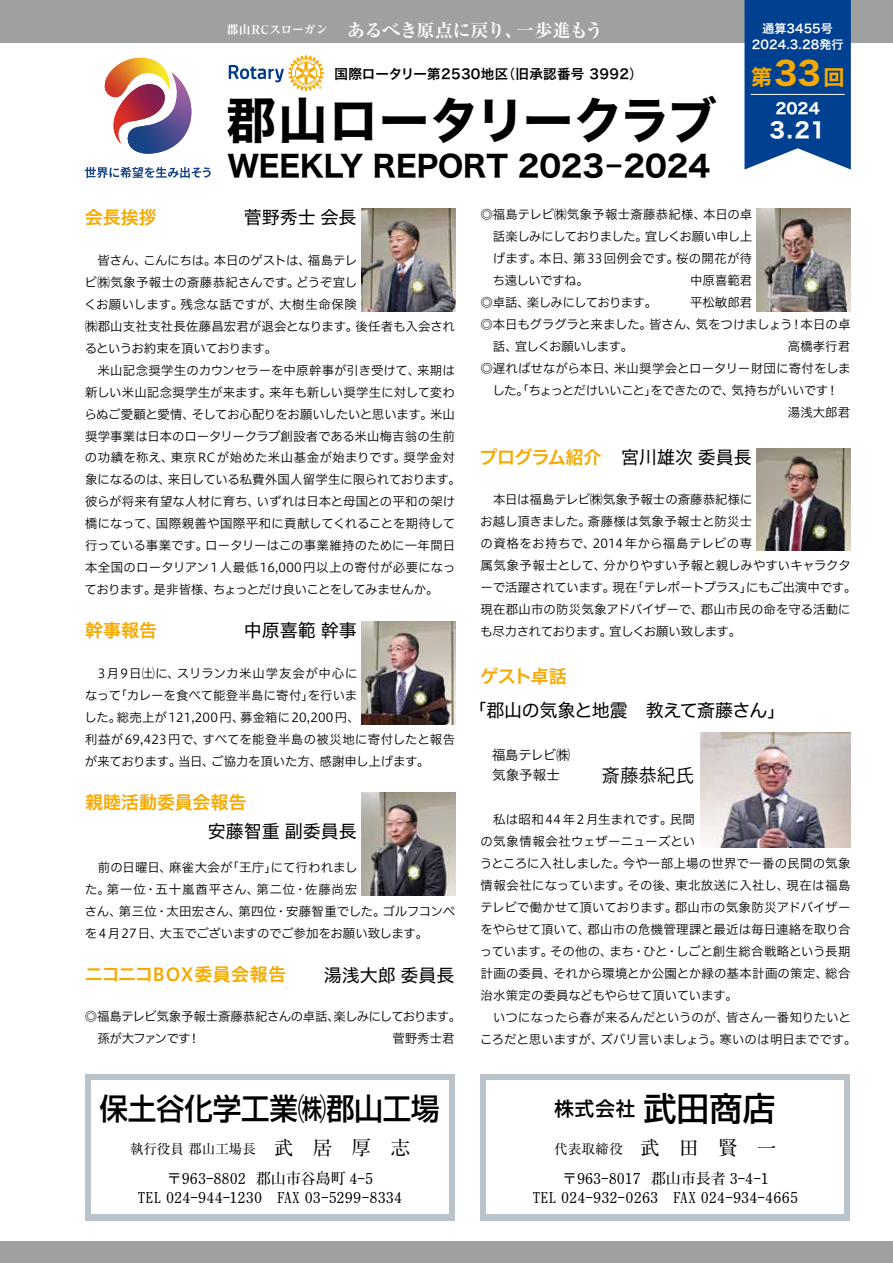
<style>
.page{position:relative;width:893px;height:1263px;background:#fff}
.page>*{position:absolute;margin:0;border:0;box-sizing:border-box;transform-origin:0 0}
.t1{font:49.5px "Hira Kaku Std W7";letter-spacing:.01em;color:#000}
.t2{font:500 30px "Shin Go Pro";letter-spacing:-.005em;color:#000;scale:.95 1}
.t3{font:29.25px "Hira Kaku Std W7";letter-spacing:-.005em;color:#000}
.t4{font:21px "Hira Kaku Std W7";color:#fff}
.t5{font:21px "Hira Kaku Std W7";color:#f6a900}
.t6{font:19.5px "Ryumin Pro";color:#000}
.t7{font:500 19.5px "Shin Go Pro";color:#000}
.t8{font:18px "Hiragino UD Sans F Std W4";color:#000}
.t9{font:700 expanded 18px "Ryumin Pr 6 N";letter-spacing:-.02em;color:#fff}
.t10{font:18px "Hiragino UD Sans F Std W6";color:#f6a900}
.t11{font:18px "Hiragino UD Sans F Std W4";letter-spacing:-.025em;color:#000}
.t12{font:18px "Hiragino UD Sans F Std W6";letter-spacing:-.03em;color:#f6a900}
.t13{font:18px "Hiragino UD Sans F Std W6";letter-spacing:-.06em;color:#f6a900}
.t14{font:18px "Koz Go Pr 6 N";letter-spacing:.025em;color:#000}
.t15{font:700 15px "Futo Min A101 Pro";color:#000}
.t16{font:15px "Hira Kaku Std W7";color:#fff}
.t17{font:13.5px "Hira Kaku Std W6";letter-spacing:.025em;color:#000}
.t18{font:13.5px "Ryumin Pro";color:#000}
.t19{font:13.5px "Hira Kaku Std W3";letter-spacing:-.06em;color:#000}
.t20{font:12.45px/21.9px "Hiragino UD Sans F Std W3";color:#000}
.t21{font:12.45px/21.9px "Hiragino UD Sans F Std W3";letter-spacing:-.04em;color:#000}
.t22{font:12.45px "Hiragino UD Sans F Std W3";letter-spacing:-.05em;color:#000}
.t23{font:12.45px "Hiragino UD Sans F Std W3";letter-spacing:-.045em;color:#000}
.t24{font:12px/16.5px "Hira Kaku Std W6";color:#fff;text-align:center}
.s1{font-size:12px}
.s2{font-family:"Hira Kaku Std W4"}
.s3{font-family:"Hira Kaku Std W5"}
.s4{font-size:31.5px}
.s5{font-size:19.5px}
.s6{font-family:"Koz Go Pr 6 N";font-weight:400}
.s7{font-family:"Hiragino UD Sans F Std W4";color:#000}
.s8{font-family:"Hira Kaku Std W3";font-size:13.5px}
.s9{font-size:33px}
.s10{font-size:13.5px}
</style>
<div class="page">
<div style="left:0;top:0;width:893px;height:43px;background:#9fa0a0"></div>
<div style="left:0;top:1242px;width:893px;height:21px;background:#9fa0a0"></div>
<img style="left:361px;top:208px;width:94px;height:103px">
<img style="left:362px;top:621px;width:93px;height:103px">
<img style="left:757px;top:448px;width:93px;height:103px">
<svg style="left:229px;top:55px;width:95px;height:36px"></svg>
<svg style="left:744px;top:0;width:107px;height:170px;background:#124d97"></svg>
<hr style="left:751px;top:94px;width:94px;height:1px;background:#fff">
<svg style="left:104px;top:58px;width:88px;height:96px"></svg>
<svg style="left:85px;top:167px;width:126px;height:11px"></svg>
<img style="left:362px;top:793px;width:93px;height:103px">
<img style="left:757px;top:208px;width:93px;height:103px">
<div style="left:85px;top:1074px;width:370px;height:146px;background:#b9c3c9"></div>
<div style="left:91px;top:1080px;width:358px;height:134px;background:#fff"></div>
<div style="left:480px;top:1074px;width:370px;height:146px;background:#b9c3c9"></div>
<div style="left:487px;top:1080px;width:357px;height:134px;background:#fff"></div>
<img style="left:700px;top:732px;width:150px;height:116px">
<h3 class="t9" style="left:227px;top:16px;width:378px"><span class="s1">郡山RCスローガン</span>　あるべき原点に戻り、一歩進もう</h3>
<p class="t17" style="left:334px;top:64px;width:310px">国際ロータリー第2530地区<span class="s2">（</span>旧承認番号 3992<span class="s2">）</span></p>
<h1 class="t1" style="left:227px;top:82px;width:491px">郡山ロータリークラブ</h1>
<h3 class="t3" style="left:227px;top:143px;width:484px">WEEKLY REPORT 2023<span class="s3">‒</span>2024</h3>
<p class="t24" style="left:752px;top:20px;width:93px">通算3455号<br>2024.3.28発行</p>
<h3 class="t5" style="left:751px;top:60px;width:95px">第<span class="s4">33</span>回</h3>
<p class="t16" style="left:775px;top:96px;width:46px">2024</p>
<h3 class="t4" style="left:770px;top:114px;width:58px">3.21</h3>
<h3 class="t10" style="left:85px;top:204px;width:74px">会長挨拶</h3>
<h3 class="t8" style="left:244px;top:204px;width:114px">菅野秀士 会長</h3>
<p class="t20" style="left:84px;top:248px;width:378px">　皆さん、こんにちは。本日のゲストは、福島テレ<br>ビ㈱気象予報士の斎藤恭紀さんです。どうぞ宜し<br>くお願いします。残念な話ですが、大樹生命保険<br>㈱郡山支社支社長佐藤昌宏君が退会となります。後任者も入会されるというお約束を頂いております。<br>　米山記念奨学生のカウンセラーを中原幹事が引き受けて、来期は新しい米山記念奨学生が来ます。来年も新しい奨学生に対して変わらぬご愛顧と愛情、そしてお心配りをお願いしたいと思います。米山奨学事業は日本のロータリークラブ創設者である米山梅吉翁の生前の功績を称え、東京RCが始めた米山基金が始まりです。奨学金対象になるのは、来日している私費外国人留学生に限られております。彼らが将来有望な人材に育ち、いずれは日本と母国との平和の架け橋になって、国際親善や国際平和に貢献してくれることを期待して行っている事業です。ロータリーはこの事業維持のために一年間日本全国のロータリアン1人最低16,000円以上の寄付が必要になっております。是非皆様、ちょっとだけ良いことをしてみませんか。</p>
<h3 class="t10" style="left:85px;top:617px;width:73px">幹事報告</h3>
<h3 class="t8" style="left:244px;top:617px;width:114px">中原喜範 幹事</h3>
<p class="t20" style="left:85px;top:661px;width:372px;text-indent:13px">3月9日㈯に、スリランカ米山学友会が中心に<br>なって「カレーを食べて能登半島に寄付」を行いま<br>した。総売上が121,200円、募金箱に20,200円、<br>利益が69,423円で、すべてを能登半島の被災地に寄付したと報告が来ております。当日、ご協力を頂いた方、感謝申し上げます。</p>
<h3 class="t10" style="left:85px;top:788px;width:163px">親睦活動委員会報告</h3>
<h3 class="t8" style="left:208px;top:818px;width:150px">安藤智重 副委員長</h3>
<p class="t20" style="left:85px;top:855px;width:372px">　前の日曜日、麻雀大会が「王庁」にて行われまし<br>た。第一位・五十嵐酋平さん、第二位・佐藤尚宏<br>さん、第三位・太田宏さん、第四位・安藤智重でした。ゴルフコンペを4月27日、大玉でございますのでご参加をお願い致します。</p>
<h3 class="t13" style="left:85px;top:960px;width:203px">ニコニコＢＯＸ委員会報告</h3>
<h3 class="t8" style="left:324px;top:961px;width:132px">湯浅大郎 委員長</h3>
<p class="t21" style="left:97px;top:1005px;width:365px;text-indent:-13px">◎福島テレビ気象予報士斎藤恭紀さんの卓話、楽しみにしております。孫が大ファンです！</p>
<p class="t20" style="left:392px;top:1027px;width:64px">菅野秀士君</p>
<h2 class="t2" style="left:99px;top:1084px;width:360px">保土谷化学工業㈱郡山工場</h2>
<p class="t18" style="left:130px;top:1138px;width:282px">執行役員 郡山工場長 <span class="s5">武　居　厚　志</span></p>
<p class="t15" style="left:167px;top:1167px;width:208px"><span class="s6">〒</span>963‒8802 郡山市谷島町 4‒5</p>
<p class="t15" style="left:138px;top:1185px;width:266px">TEL 024‒944‒1230　FAX 03‒5299‒8334</p>
<p class="t20" style="left:493px;top:203px;width:261px;text-align:justify;text-indent:-12px">◎福島テレビ㈱気象予報士斎藤恭紀様、本日の卓話楽しみにしておりました。宜しくお願い申し上げます。本日、第33回例会です。桜の開花が待ち遠しいですね。</p>
<p class="t20" style="left:690px;top:269px;width:64px">中原喜範君</p>
<p class="t22" style="left:480px;top:293px;width:273px">◎卓話、楽しみにしております。　　 平松敏郎君</p>
<p class="t20" style="left:480px;top:313px;width:372px">◎本日もグラグラと来ました。皆さん、気をつけましょう！本日の卓</p>
<p class="t22" style="left:493px;top:337px;width:142px">話、宜しくお願いします。</p>
<p class="t20" style="left:788px;top:335px;width:64px">高橋孝行君</p>
<p class="t20" style="left:480px;top:357px;width:372px">◎遅ればせながら本日、米山奨学会とロータリー財団に寄付をしま</p>
<p class="t23" style="left:492px;top:381px;width:348px">した。「ちょっとだけいいこと」をできたので、気持ちがいいです！</p>
<p class="t20" style="left:788px;top:401px;width:64px">湯浅大郎君</p>
<h3 class="t12" style="left:480px;top:443px;width:274px">プログラム紹介 <span class="s7">宮川雄次 委員長</span></h3>
<p class="t20" style="left:480px;top:488px;width:378px">　本日は福島テレビ㈱気象予報士の斎藤恭紀様に<br>お越し頂きました。斎藤様は気象予報士と防災士<br>の資格をお持ちで、2014年から福島テレビの専<br>属気象予報士として、分かりやすい予報と親しみやすいキャラクターで活躍されています。現在「テレポートプラス」にもご出演中です。現在郡山市の防災気象アドバイザーで、郡山市民の命を守る活動にも尽力されております。宜しくお願い致します。</p>
<h3 class="t10" style="left:480px;top:662px;width:88px">ゲスト卓話</h3>
<h3 class="t11" style="left:468px;top:696px;width:318px">「郡山の気象と地震　教えて斎藤さん」</h3>
<p class="t19" style="left:492px;top:745px;width:80px">福島テレビ㈱</p>
<h3 class="t14" style="left:492px;top:765px;width:203px"><span class="s8">気象予報士</span>　　 斎藤恭紀氏</h3>
<p class="t20" style="left:480px;top:808px;width:378px">　私は昭和44年2月生まれです。民間<br>の気象情報会社ウェザーニューズとい<br>うところに入社しました。今や一部上場の世界で一番の民間の気象情報会社になっています。その後、東北放送に入社し、現在は福島テレビで働かせて頂いております。郡山市の気象防災アドバイザーをやらせて頂いて、郡山市の危機管理課と最近は毎日連絡を取り合っています。その他の、まち・ひと・しごと創生総合戦略という長期計画の委員、それから環境とか公園とか緑の基本計画の策定、総合治水策定の委員などもやらせて頂いています。<br>　いつになったら春が来るんだというのが、皆さん一番知りたいところだと思いますが、ズバリ言いましょう。寒いのは明日までです。</p>
<h3 class="t7" style="left:554px;top:1093px;width:223px">株式会社<span class="s9">武田商店</span></h3>
<h3 class="t6" style="left:554px;top:1133px;width:224px"><span class="s10">代表取締役</span> 武　田　賢　一</h3>
<p class="t15" style="left:562px;top:1167px;width:208px"><span class="s6">〒</span>963‒8017 郡山市長者 3‒4‒1</p>
<p class="t15" style="left:533px;top:1185px;width:267px">TEL 024‒932‒0263　FAX 024‒934‒4665</p>
</div>
